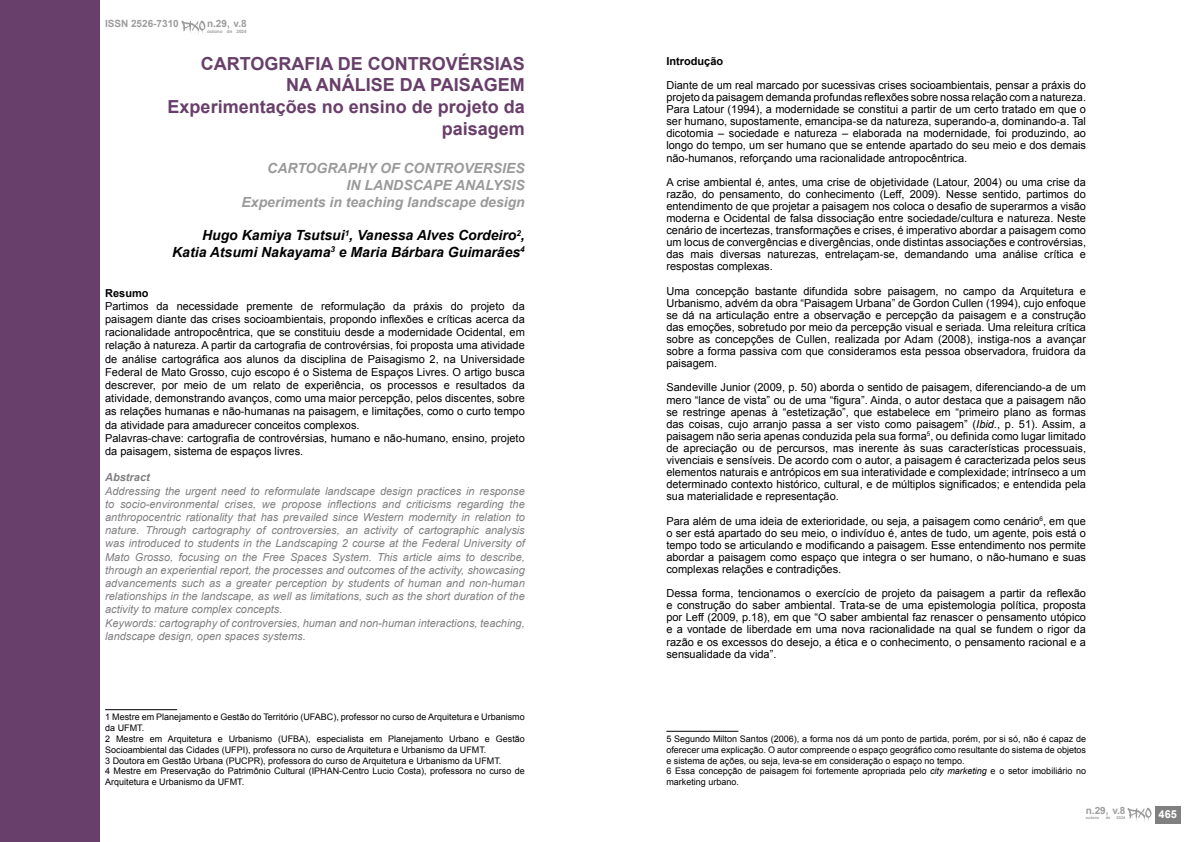
<style>
.page{position:relative;width:1191px;height:842px;background:#fff}
.page>*{position:absolute;margin:0;border:0;box-sizing:border-box;transform-origin:0 0}
.t1{font:700 18px/21.6px "Arial";color:#683f6a;text-align:right}
.t2{font:italic 700 14px/16.8px "Arial";color:#000;text-align:right}
.t3{font:italic 700 14px/16.8px "Arial";color:#9a9a9a;text-align:right}
.t4{font:11px/12.1px "Arial";color:#000;text-align:justify}
.t5{font:italic 11px/13.2px "Arial";color:#808080}
.t6{font:700 11px "Arial";color:#000}
.t7{font:italic 700 11px "Arial";color:#808080}
.t8{font:700 11px "Arial";color:#fff}
.t9{font:700 10px "Arial";color:#9d9d9c}
.t10{font:9px/10.8px "Arial";color:#000}
.t11{font:700 4.6px "Arial";color:#9d9d9c}
.t12{font:700 4px "Arial";color:#9d9d9c}
.s1{font-style:italic}
</style>
<div class="page">
<div style="left:0;top:0;width:99px;height:842px;background:#683f6a"></div>
<hr style="left:105px;top:709px;width:72px;height:1px;background:#000">
<hr style="left:666px;top:731px;width:72px;height:1px;background:#000">
<div style="left:1155px;top:806px;width:25px;height:17px;background:#808080"></div>
<svg style="left:1127px;top:808px;width:24px;height:13px"></svg>
<svg style="left:181px;top:21px;width:24px;height:13px"></svg>
<p class="t9" style="left:105px;top:17px;width:75px">ISSN 2526-7310</p>
<p class="t9" style="left:207px;top:17px;width:41px">n.29, v.8</p>
<p class="t11" style="left:207px;top:28px;width:41px">outono de 2024</p>
<h1 class="t1" style="left:168px;top:53px;width:359px">CARTOGRAFIA DE CONTROVÉRSIAS<br>NA ANÁLISE DA PAISAGEM<br>Experimentações no ensino de projeto da paisagem</h1>
<p class="t3" style="left:241px;top:160px;width:285px">CARTOGRAPHY OF CONTROVERSIES<br>IN LANDSCAPE ANALYSIS<br>Experiments in teaching landscape design</p>
<p class="t2" style="left:172px;top:227px;width:354px">Hugo Kamiya Tsutsui<sup>1</sup>, Vanessa Alves Cordeiro<sup>2</sup>,<br>Katia Atsumi Nakayama<sup>3</sup> e Maria Bárbara Guimarães<sup>4</sup></p>
<p class="t6" style="left:105px;top:285px;width:45px">Resumo</p>
<p class="t4" style="left:105px;top:299px;width:421px;line-height:13.2px;text-align:left">Partimos da necessidade premente de reformulação da práxis do projeto da paisagem diante das crises socioambientais, propondo inflexões e críticas acerca da racionalidade antropocêntrica, que se constituiu desde a modernidade Ocidental, em relação à natureza. A partir da cartografia de controvérsias, foi proposta uma atividade de análise cartográfica aos alunos da disciplina de Paisagismo 2, na Universidade Federal de Mato Grosso, cujo escopo é o Sistema de Espaços Livres. O artigo busca descrever, por meio de um relato de experiência, os processos e resultados da atividade, demonstrando avanços, como uma maior percepção, pelos discentes, sobre as relações humanas e não-humanas na paisagem, e limitações, como o curto tempo da atividade para amadurecer conceitos complexos.<br>Palavras-chave: cartografia de controvérsias, humano e não-humano, ensino, projeto da paisagem, sistema de espaços livres.</p>
<p class="t7" style="left:105px;top:470px;width:46px">Abstract</p>
<p class="t5" style="left:105px;top:484px;width:421px">Addressing the urgent need to reformulate landscape design practices in response to socio-environmental crises, we propose inflections and criticisms regarding the anthropocentric rationality that has prevailed since Western modernity in relation to nature. Through cartography of controversies, an activity of cartographic analysis was introduced to students in the Landscaping 2 course at the Federal University of Mato Grosso, focusing on the Free Spaces System. This article aims to describe, through an experiential report, the processes and outcomes of the activity, showcasing advancements such as a greater perception by students of human and non-human relationships in the landscape, as well as limitations, such as the short duration of the activity to mature complex concepts.<br>Keywords: cartography of controversies, human and non-human interactions, teaching, landscape design, open spaces systems.</p>
<p class="t10" style="left:105px;top:712px;width:421px">1 Mestre em Planejamento e Gestão do Território (UFABC), professor no curso de Arquitetura e Urbanismo da UFMT.<br>2 Mestre em Arquitetura e Urbanismo (UFBA), especialista em Planejamento Urbano e Gestão Socioambiental das Cidades (UFPI), professora no curso de Arquitetura e Urbanismo da UFMT.<br>3 Doutora em Gestão Urbana (PUCPR), professora do curso de Arquitetura e Urbanismo da UFMT.<br>4 Mestre em Preservação do Patrimônio Cultural (IPHAN-Centro Lucio Costa), professora no curso de Arquitetura e Urbanismo da UFMT.</p>
<p class="t6" style="left:666px;top:54px;width:58px">Introdução</p>
<p class="t4" style="left:666px;top:79px;width:421px">Diante de um real marcado por sucessivas crises socioambientais, pensar a práxis do projeto da paisagem demanda profundas reflexões sobre nossa relação com a natureza.<br>Para Latour (1994), a modernidade se constitui a partir de um certo tratado em que o ser humano, supostamente, emancipa-se da natureza, superando-a, dominando-a. Tal dicotomia – sociedade e natureza – elaborada na modernidade, foi produzindo, ao longo do tempo, um ser humano que se entende apartado do seu meio e dos demais não-humanos, reforçando uma racionalidade antropocêntrica.</p>
<p class="t4" style="left:666px;top:176px;width:421px">A crise ambiental é, antes, uma crise de objetividade (Latour, 2004) ou uma crise da razão, do pensamento, do conhecimento (Leff, 2009). Nesse sentido, partimos do entendimento de que projetar a paisagem nos coloca o desafio de superarmos a visão moderna e Ocidental de falsa dissociação entre sociedade/cultura e natureza. Neste cenário de incertezas, transformações e crises, é imperativo abordar a paisagem como um locus de convergências e divergências, onde distintas associações e controvérsias, das mais diversas naturezas, entrelaçam-se, demandando uma análise crítica e respostas complexas.</p>
<p class="t4" style="left:666px;top:285px;width:421px">Uma concepção bastante difundida sobre paisagem, no campo da Arquitetura e Urbanismo, advém da obra “Paisagem Urbana” de Gordon Cullen (1994), cujo enfoque se dá na articulação entre a observação e percepção da paisagem e a construção das emoções, sobretudo por meio da percepção visual e seriada. Uma releitura crítica sobre as concepções de Cullen, realizada por Adam (2008), instiga-nos a avançar sobre a forma passiva com que consideramos esta pessoa observadora, fruidora da paisagem.</p>
<p class="t4" style="left:666px;top:382px;width:421px">Sandeville Junior (2009, p. 50) aborda o sentido de paisagem, diferenciando-a de um mero “lance de vista” ou de uma “figura”. Ainda, o autor destaca que a paisagem não se restringe apenas à “estetização”, que estabelece em “primeiro plano as formas das coisas, cujo arranjo passa a ser visto como paisagem” (<span class="s1">Ibid.</span>, p. 51). Assim, a paisagem não seria apenas conduzida pela sua forma<sup>5</sup>, ou definida como lugar limitado de apreciação ou de percursos, mas inerente às suas características processuais, vivenciais e sensíveis. De acordo com o autor, a paisagem é caracterizada pelos seus elementos naturais e antrópicos em sua interatividade e complexidade; intrínseco a um determinado contexto histórico, cultural, e de múltiplos significados; e entendida pela sua materialidade e representação.</p>
<p class="t4" style="left:666px;top:515px;width:421px">Para além de uma ideia de exterioridade, ou seja, a paisagem como cenário<sup>6</sup>, em que o ser está apartado do seu meio, o indivíduo é, antes de tudo, um agente, pois está o tempo todo se articulando e modificando a paisagem. Esse entendimento nos permite abordar a paisagem como espaço que integra o ser humano, o não-humano e suas complexas relações e contradições.</p>
<p class="t4" style="left:666px;top:587px;width:421px">Dessa forma, tencionamos o exercício de projeto da paisagem a partir da reflexão e construção do saber ambiental. Trata-se de uma epistemologia política, proposta por Leff (2009, p.18), em que “O saber ambiental faz renascer o pensamento utópico e a vontade de liberdade em uma nova racionalidade na qual se fundem o rigor da razão e os excessos do desejo, a ética e o conhecimento, o pensamento racional e a sensualidade da vida”.</p>
<p class="t10" style="left:666px;top:734px;width:421px">5 Segundo Milton Santos (2006), a forma nos dá um ponto de partida, porém, por si só, não é capaz de oferecer uma explicação. O autor compreende o espaço geográfico como resultante do sistema de objetos e sistema de ações, ou seja, leva-se em consideração o espaço no tempo.<br>6 Essa concepção de paisagem foi fortemente apropriada pelo <span class="s1">city marketing</span> e o setor imobiliário no marketing urbano.</p>
<p class="t9" style="left:1085px;top:804px;width:41px">n.29, v.8</p>
<p class="t12" style="left:1085px;top:815px;width:15px">outono</p>
<p class="t12" style="left:1105px;top:815px;width:6px">de</p>
<p class="t12" style="left:1116px;top:815px;width:10px">2024</p>
<p class="t8" style="left:1158px;top:807px;width:20px">465</p>
</div>
